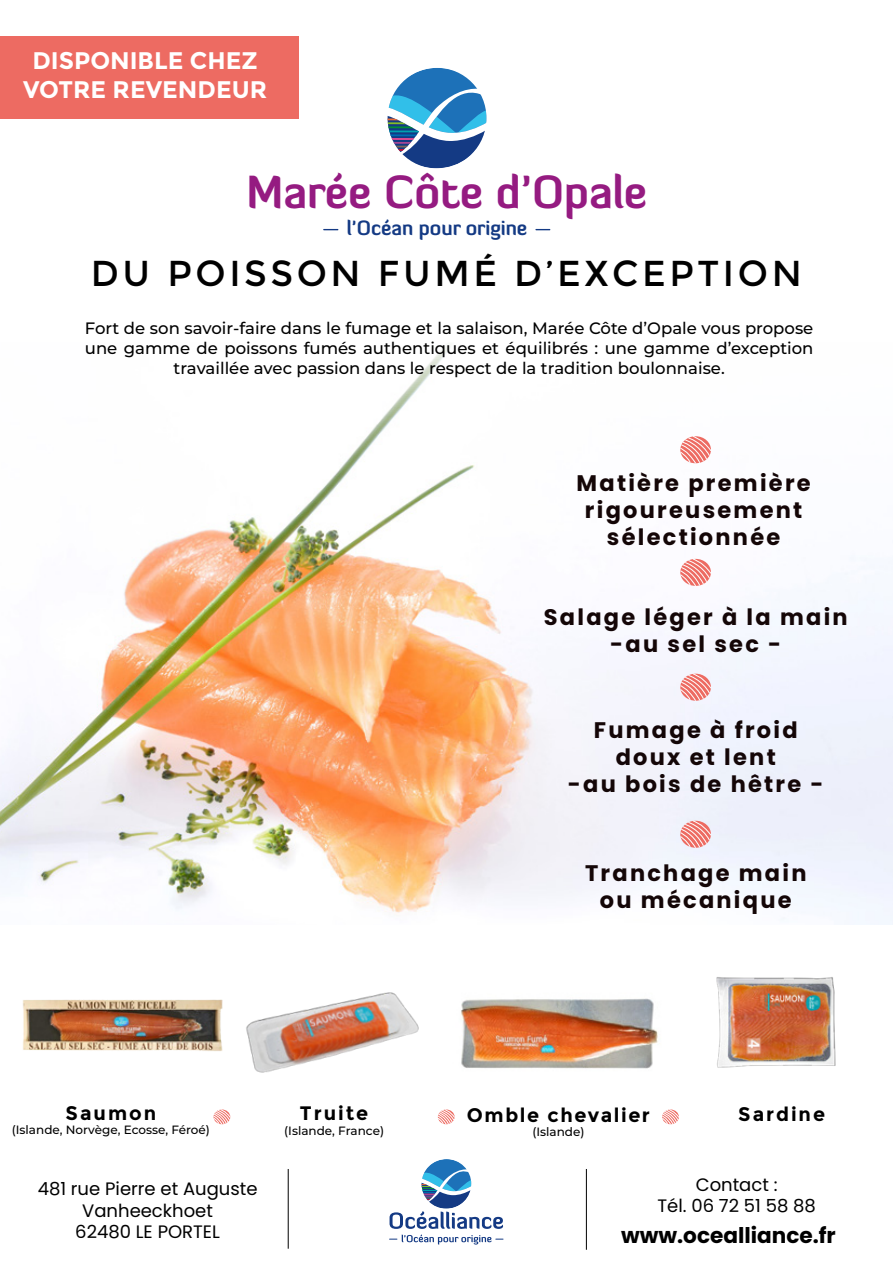
<style>
.page{position:relative;width:893px;height:1263px;background:#fff}
.page>*{position:absolute;margin:0;border:0;box-sizing:border-box;transform-origin:0 0}
.t1{font:700 45.15px "Diavlo";color:#951b81}
.t2{font:36px "Montserrat";letter-spacing:.1em;color:#000}
.t3{font:700 24px/28.8px "Montserrat";color:#fff;text-align:center}
.t4{font:700 22.5px/27px "Poppins";letter-spacing:.1em;color:#140607;text-align:center}
.t5{font:700 21.6px "Poppins";color:#000}
.t6{font:700 20.1px "Diavlo";color:#143a84}
.t7{font:700 19.5px "Montserrat";letter-spacing:.1em;color:#000}
.t8{font:700 19.5px "Montserrat";letter-spacing:.08em;color:#000}
.t9{font:18px/21.6px "Poppins";color:#000;text-align:center}
.t10{font:500 16.5px/19.8px "Montserrat";color:#000;text-align:center}
.t11{font:500 12px "Montserrat";color:#000}
</style>
<div class="page">
<img style="left:0;top:346px;width:893px;height:578px">
<svg style="left:388px;top:68px;width:98px;height:100px"></svg>
<svg style="left:536px;top:229px;width:14px;height:1px"></svg>
<svg style="left:324px;top:229px;width:14px;height:1px"></svg>
<svg style="left:680px;top:436px;width:32px;height:28px"></svg>
<svg style="left:680px;top:558px;width:32px;height:29px"></svg>
<svg style="left:680px;top:673px;width:32px;height:29px"></svg>
<svg style="left:680px;top:820px;width:32px;height:29px"></svg>
<hr style="left:288px;top:1169px;width:1px;height:80px;background:#000">
<hr style="left:586px;top:1169px;width:1px;height:81px;background:#000">
<img style="left:716px;top:977px;width:120px;height:91px">
<img style="left:23px;top:999px;width:199px;height:52px">
<img style="left:222px;top:992px;width:197px;height:81px">
<svg style="left:213px;top:1109px;width:18px;height:16px"></svg>
<svg style="left:437px;top:1109px;width:18px;height:16px"></svg>
<svg style="left:662px;top:1109px;width:17px;height:16px"></svg>
<img style="left:461px;top:998px;width:197px;height:71px">
<svg style="left:390px;top:1159px;width:113px;height:85px"></svg>
<div style="left:0;top:36px;width:299px;height:83px;background:#ed6b62"></div>
<h3 class="t3" style="left:23px;top:47px;width:246px">DISPONIBLE CHEZ<br>VOTRE REVENDEUR</h3>
<h1 class="t1" style="left:247px;top:163px;width:402px">Marée Côte d’Opale</h1>
<h2 class="t2" style="left:91px;top:253px;width:712px">DU POISSON FUMÉ D’EXCEPTION</h2>
<p class="t6" style="left:347px;top:215px;width:182px">l'Océan pour origine</p>
<p class="t10" style="left:85px;top:318px;width:730px">Fort de son savoir-faire dans le fumage et la salaison, Marée Côte d’Opale vous propose une gamme de poissons fumés authentiques et équilibrés : une gamme d’exception travaillée avec passion dans le respect de la tradition boulonnaise.</p>
<h3 class="t4" style="left:577px;top:470px;width:236px">Matière première rigoureusement sélectionnée</h3>
<h3 class="t4" style="left:544px;top:604px;width:305px">Salage léger à la main -au sel sec -</h3>
<h3 class="t4" style="left:568px;top:716px;width:257px">Fumage à froid doux et lent<br>-au bois de hêtre -</h3>
<p class="t7" style="left:66px;top:1101px;width:92px">Saumon</p>
<p class="t11" style="left:12px;top:1121px;width:200px">(Islande, Norvège, Ecosse, Féroé)</p>
<p class="t9" style="left:38px;top:1178px;width:221px">481 rue Pierre et Auguste<br>Vanheeckhoet<br>62480 LE PORTEL</p>
<p class="t7" style="left:300px;top:1102px;width:70px">Truite</p>
<p class="t11" style="left:284px;top:1122px;width:101px">(Islande, France)</p>
<h3 class="t4" style="left:585px;top:860px;width:223px">Tranchage main ou mécanique</h3>
<p class="t8" style="left:467px;top:1103px;width:185px">Omble chevalier</p>
<p class="t11" style="left:532px;top:1123px;width:54px">(Islande)</p>
<p class="t7" style="left:738px;top:1103px;width:88px">Sardine</p>
<p class="t9" style="left:657px;top:1174px;width:160px">Contact :<br>Tél. 06 72 51 58 88</p>
<h3 class="t5" style="left:621px;top:1222px;width:216px">www.ocealliance.fr</h3>
</div>
